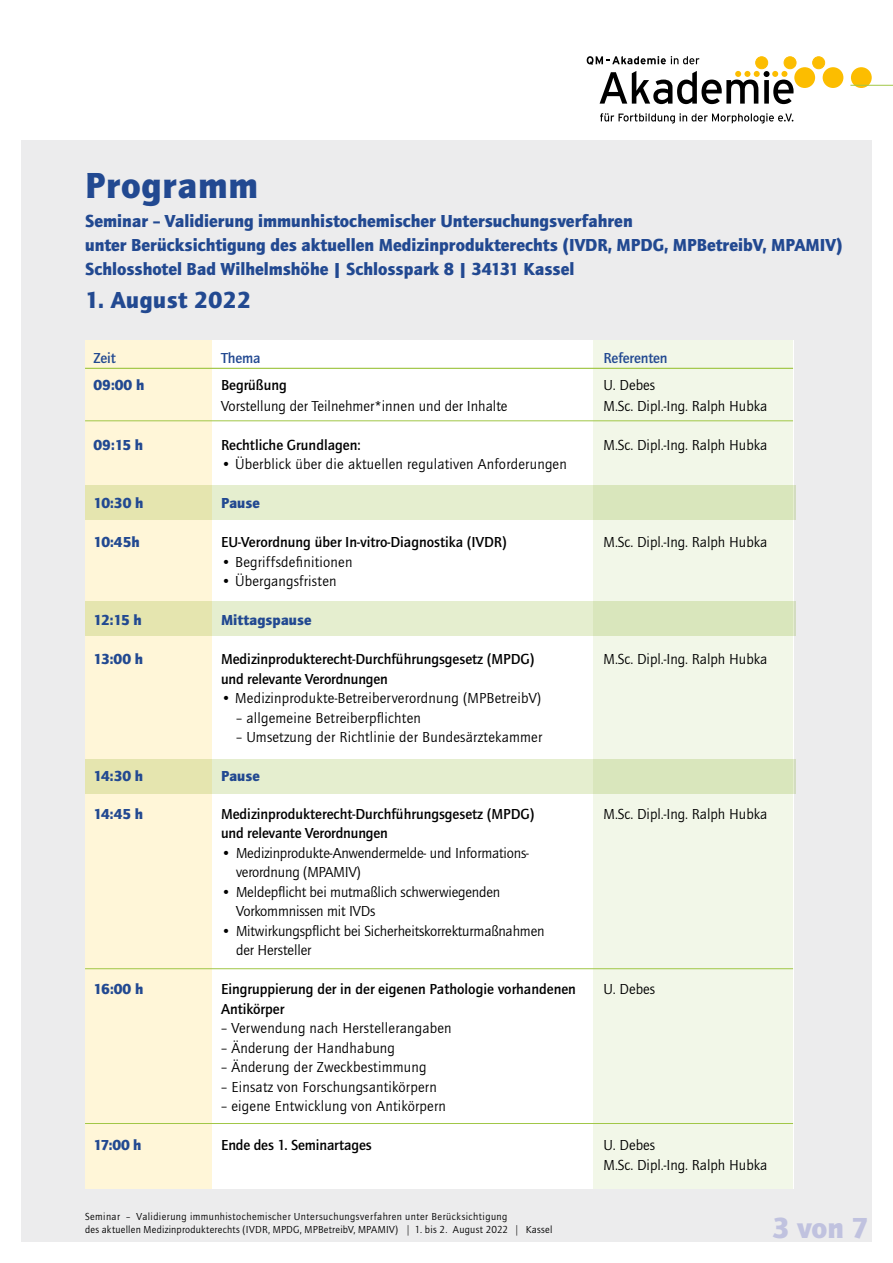
<style>
.page{position:relative;width:893px;height:1263px;background:#fff}
.page>*{position:absolute;margin:0;border:0;box-sizing:border-box;transform-origin:0 0}
.t1{font:900 37.5px "Quay Itc T";letter-spacing:.02em;color:#224991}
.t2{font:900 30px "Quay Itc T";color:#c0c2df}
.t3{font:900 24px "Quay Itc T";letter-spacing:.02em;color:#224991}
.t4{font:900 18px "Quay Itc T";color:#224991}
.t5{font:15px "Quay Itc T";letter-spacing:.005em;color:#000}
.t6{font:700 15px "Quay Itc T";color:#000}
.t7{font:900 15px "Quay Itc T";color:#224991}
.t8{font:700 15px "Quay Itc T";letter-spacing:-.01em;color:#224991}
.t9{font:10.5px "Quay Itc T";letter-spacing:.035em;color:#000}
.s1{font-family:"Slimbach";font-weight:700}
</style>
<div class="page">
<div style="left:21px;top:140px;width:851px;height:1102px;background:#ececed"></div>
<svg style="left:600px;top:113px;width:193px;height:11px"></svg>
<div style="left:756px;top:57px;width:12px;height:12px;background:#fcbd00;border-radius:50%"></div>
<div style="left:756px;top:57px;width:12px;height:12px;border:1px solid #fcbd00;border-radius:50%"></div>
<div style="left:784px;top:57px;width:12px;height:12px;background:#fcbd00;border-radius:50%"></div>
<div style="left:784px;top:57px;width:12px;height:12px;border:1px solid #fcbd00;border-radius:50%"></div>
<div style="left:813px;top:57px;width:12px;height:12px;background:#fcbd00;border-radius:50%"></div>
<div style="left:813px;top:57px;width:12px;height:12px;border:1px solid #fcbd00;border-radius:50%"></div>
<div style="left:794px;top:67px;width:21px;height:21px;background:#fcbd00;border-radius:50%"></div>
<div style="left:823px;top:67px;width:20px;height:21px;background:#fcbd00;border-radius:50%"></div>
<div style="left:851px;top:67px;width:21px;height:21px;background:#fcbd00;border-radius:50%"></div>
<svg style="left:600px;top:71px;width:193px;height:33px"></svg>
<svg style="left:587px;top:56px;width:112px;height:9px"></svg>
<hr style="left:850px;top:85px;width:43px;height:1px;background:#a1c747">
<div style="left:85px;top:340px;width:708px;height:848px;background:#fff"></div>
<div style="left:85px;top:340px;width:127px;height:848px;background:#fff6d8"></div>
<div style="left:594px;top:340px;width:199px;height:848px;background:#f2f7e8"></div>
<hr style="left:85px;top:368px;width:708px;height:1px;background:#a1c747">
<hr style="left:85px;top:421px;width:708px;height:1px;background:#a1c747">
<hr style="left:85px;top:968px;width:708px;height:1px;background:#a1c747">
<hr style="left:85px;top:1123px;width:708px;height:1px;background:#a1c747">
<svg style="left:85px;top:486px;width:710px;height:34px;background:#e1eac3"></svg>
<svg style="left:85px;top:759px;width:710px;height:34px;background:#e1eac3"></svg>
<svg style="left:85px;top:602px;width:710px;height:34px;background:#e1eac3"></svg>
<p class="t1" style="left:85px;top:164px;width:175px">Programm</p>
<p class="t4" style="left:85px;top:210px;width:549px">Seminar – Validierung immunhistochemischer Untersuchungsverfahren</p>
<p class="t4" style="left:85px;top:234px;width:759px">unter Berücksichtigung des aktuellen Medizinprodukterechts (IVDR, MPDG, MPBetreibV, MPAMIV)</p>
<p class="t4" style="left:85px;top:258px;width:491px">Schlosshotel Bad Wilhelmshöhe | Schlosspark 8 | 34131 Kassel</p>
<p class="t3" style="left:85px;top:286px;width:168px">1. August 2022</p>
<p class="t8" style="left:94px;top:349px;width:24px">Zeit</p>
<p class="t8" style="left:221px;top:349px;width:41px">Thema</p>
<p class="t8" style="left:604px;top:349px;width:66px">Referenten</p>
<p class="t7" style="left:94px;top:376px;width:52px">09:00 h</p>
<p class="t6" style="left:221px;top:376px;width:67px">Begrüßung</p>
<p class="t5" style="left:604px;top:376px;width:53px">U. Debes</p>
<p class="t5" style="left:221px;top:397px;width:288px">Vorstellung der Teilnehmer*innen und der Inhalte</p>
<p class="t5" style="left:604px;top:397px;width:165px">M.Sc. Dipl.-Ing. Ralph Hubka</p>
<p class="t7" style="left:94px;top:436px;width:51px">09:15 h</p>
<p class="t6" style="left:221px;top:436px;width:141px">Rechtliche Grundlagen:</p>
<p class="t5" style="left:604px;top:436px;width:165px">M.Sc. Dipl.-Ing. Ralph Hubka</p>
<p class="t5" style="left:221px;top:455px;width:347px">• Überblick über die aktuellen regulativen Anforderungen</p>
<p class="t7" style="left:94px;top:494px;width:51px">10:30 h</p>
<p class="t7" style="left:221px;top:494px;width:40px">Pause</p>
<p class="t7" style="left:94px;top:533px;width:48px">10:45h</p>
<p class="t6" style="left:221px;top:533px;width:287px">EU-Verordnung über In-vitro-Diagnostika (IVDR)</p>
<p class="t5" style="left:604px;top:533px;width:165px">M.Sc. Dipl.-Ing. Ralph Hubka</p>
<p class="t5" style="left:221px;top:553px;width:133px">• Begriffsdefinitionen</p>
<p class="t5" style="left:221px;top:572px;width:117px">• Übergangsfristen</p>
<p class="t7" style="left:94px;top:611px;width:50px">12:15 h</p>
<p class="t7" style="left:221px;top:611px;width:92px">Mittagspause</p>
<p class="t7" style="left:94px;top:650px;width:51px">13:00 h</p>
<p class="t6" style="left:221px;top:650px;width:315px">Medizinprodukterecht-Durchführungsgesetz (MPDG)</p>
<p class="t5" style="left:604px;top:650px;width:165px">M.Sc. Dipl.-Ing. Ralph Hubka</p>
<p class="t6" style="left:221px;top:670px;width:168px">und relevante Verordnungen</p>
<p class="t5" style="left:221px;top:689px;width:322px">• Medizinprodukte-Betreiberverordnung (MPBetreibV)</p>
<p class="t5" style="left:236px;top:709px;width:186px">– allgemeine Betreiberpflichten</p>
<p class="t5" style="left:236px;top:728px;width:308px">– Umsetzung der Richtlinie der Bundesärztekammer</p>
<p class="t7" style="left:94px;top:767px;width:51px">14:30 h</p>
<p class="t7" style="left:221px;top:767px;width:40px">Pause</p>
<p class="t7" style="left:94px;top:805px;width:51px">14:45 h</p>
<p class="t6" style="left:221px;top:805px;width:315px">Medizinprodukterecht-Durchführungsgesetz (MPDG)</p>
<p class="t5" style="left:604px;top:805px;width:165px">M.Sc. Dipl.-Ing. Ralph Hubka</p>
<p class="t6" style="left:221px;top:824px;width:168px">und relevante Verordnungen</p>
<p class="t5" style="left:221px;top:844px;width:309px">• Medizinprodukte-Anwendermelde- und Informations-</p>
<p class="t5" style="left:236px;top:863px;width:126px">verordnung (MPAMIV)</p>
<p class="t5" style="left:221px;top:883px;width:281px">• Meldepflicht bei mutmaßlich schwerwiegenden</p>
<p class="t5" style="left:236px;top:902px;width:141px">Vorkommnissen mit IVDs</p>
<p class="t5" style="left:221px;top:922px;width:325px">• Mitwirkungspflicht bei Sicherheitskorrekturmaßnahmen</p>
<p class="t5" style="left:236px;top:941px;width:77px">der Hersteller</p>
<p class="t7" style="left:94px;top:980px;width:51px">16:00 h</p>
<p class="t6" style="left:221px;top:980px;width:356px">Eingruppierung der in der eigenen Pathologie vorhandenen</p>
<p class="t5" style="left:604px;top:980px;width:53px">U. Debes</p>
<p class="t6" style="left:221px;top:1000px;width:65px">Antikörper</p>
<p class="t5" style="left:221px;top:1019px;width:232px">– Verwendung nach Herstellerangaben</p>
<p class="t5" style="left:221px;top:1039px;width:175px">– Änderung der Handhabung</p>
<p class="t5" style="left:221px;top:1058px;width:207px">– Änderung der Zweckbestimmung</p>
<p class="t5" style="left:221px;top:1078px;width:217px">– Einsatz von Forschungsantikörpern</p>
<p class="t5" style="left:221px;top:1097px;width:226px">– eigene Entwicklung von Antikörpern</p>
<p class="t7" style="left:94px;top:1136px;width:49px">17:00 h</p>
<p class="t6" style="left:221px;top:1136px;width:152px">Ende des 1. Seminartages</p>
<p class="t5" style="left:604px;top:1136px;width:53px">U. Debes</p>
<p class="t5" style="left:604px;top:1156px;width:165px">M.Sc. Dipl.-Ing. Ralph Hubka</p>
<p class="t9" style="left:85px;top:1210px;width:424px">Seminar – Validierung immunhistochemischer Untersuchungsverfahren unter Berücksichtigung</p>
<p class="t9" style="left:85px;top:1223px;width:469px">des aktuellen Medizinprodukterechts (IVDR, MPDG, MPBetreibV, MPAMIV) <span class="s1">|</span> 1. bis 2. August 2022 <span class="s1">|</span> Kassel</p>
<p class="t2" style="left:772px;top:1210px;width:98px">3 von 7</p>
</div>
